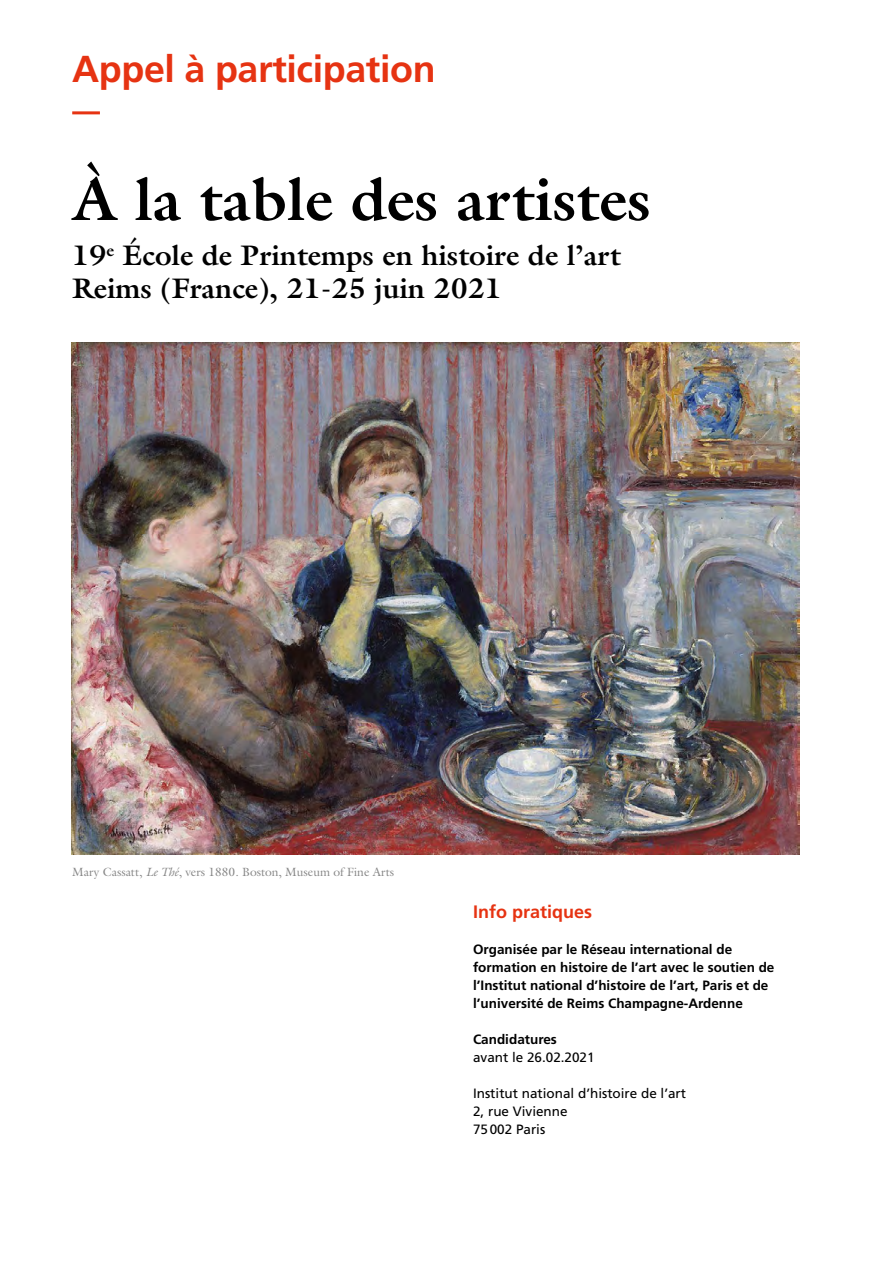
<style>
.page{position:relative;width:893px;height:1263px;background:#fff}
.page>*{position:absolute;margin:0;border:0;box-sizing:border-box;transform-origin:0 0}
.t1{font:700 60px "Galliard Std";color:#000}
.t2{font:700 37.5px "Frutiger LT Std";letter-spacing:-.01em;color:#e63312}
.t3{font:700 28.5px/33px "Galliard Std";color:#000}
.t4{font:700 18px "Frutiger LT Std";color:#e63312}
.t5{font:700 13.5px/18px "Frutiger LT Std";color:#000}
.t6{font:13.5px/18px "Frutiger LT Std";color:#000}
.t7{font:12px "Galliard Std";color:#878787}
.s1{font-style:italic}
</style>
<div class="page">
<hr style="left:72px;top:111px;width:28px;height:3px;background:#e63312">
<img style="left:72px;top:342px;width:727px;height:513px">
<h2 class="t2" style="left:72px;top:47px;width:365px">Appel à participation</h2>
<h1 class="t1" style="left:72px;top:161px;width:580px">À la table des artistes</h1>
<h3 class="t3" style="left:72px;top:238px;width:550px">19<sup>e</sup> École de Printemps en histoire de l’art<br>Reims (France), 21-25 juin 2021</h3>
<p class="t7" style="left:72px;top:864px;width:323px">Mary Cassatt, <span class="s1">Le Thé</span>, vers 1880. Boston, Museum of Fine Arts</p>
<h3 class="t4" style="left:473px;top:901px;width:121px">Info pratiques</h3>
<p class="t5" style="left:473px;top:940px;width:303px">Organisée par le Réseau international de formation en histoire de l’art avec le soutien de l’Institut national d’histoire de l’art, Paris et de l’université de Reims Champagne-Ardenne</p>
<p class="t5" style="left:473px;top:1030px;width:85px">Candidatures</p>
<p class="t6" style="left:473px;top:1048px;width:123px">avant le 26.02.2021</p>
<p class="t6" style="left:473px;top:1084px;width:215px">Institut national d’histoire de l’art<br>2, rue Vivienne<br>75002 Paris</p>
</div>
